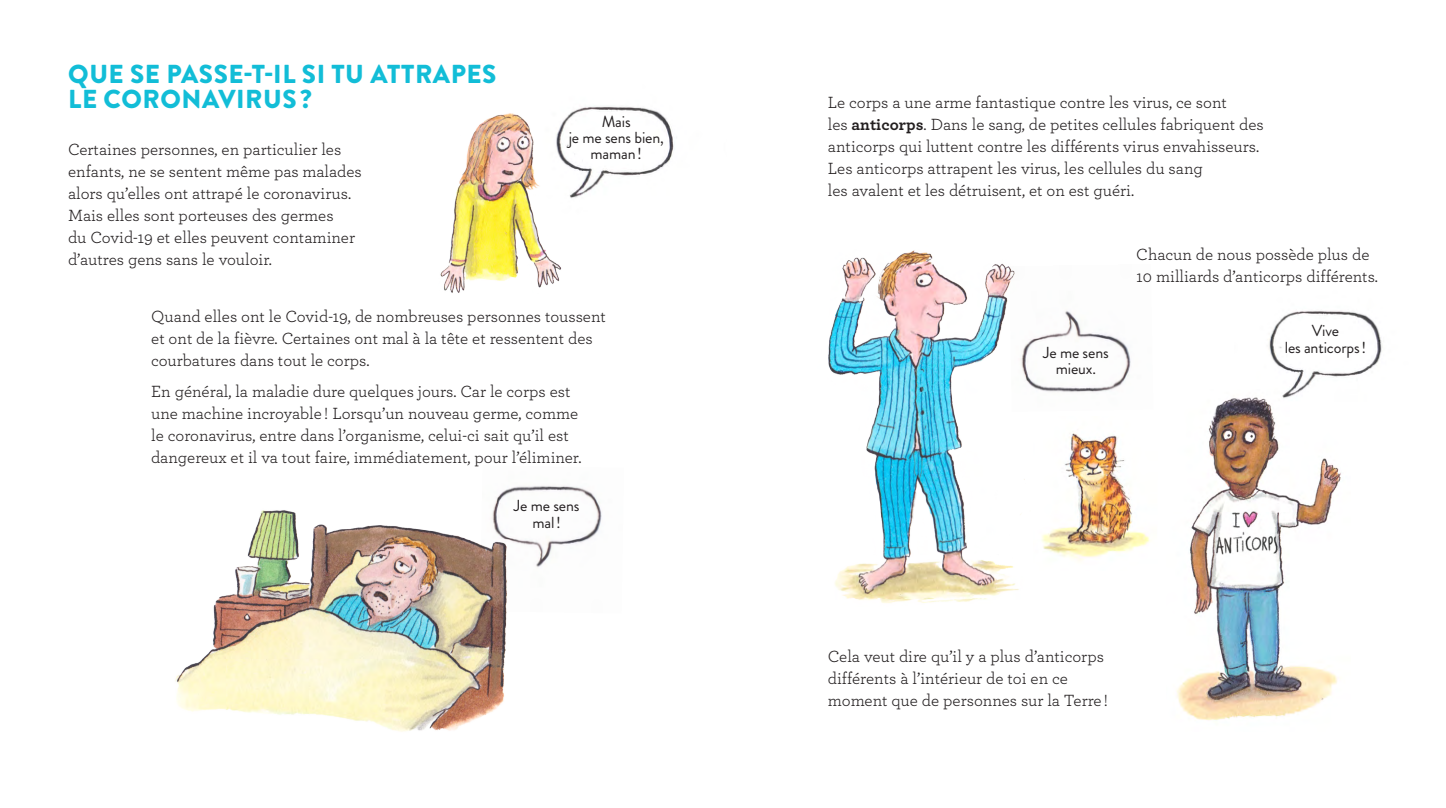
<style>
.page{position:relative;width:1446px;height:808px;background:#fff}
.page>*{position:absolute;margin:0;border:0;box-sizing:border-box;transform-origin:0 0}
.titre{font:900 26px/25px "Brandon Grotesque";letter-spacing:.02em;color:#12bdd7}
.texte_courant{font:17px/22px "Archer";color:#231f20}
.bulle{font:16px/16px "Brandon Grotesque";letter-spacing:-.01em;color:#231f20;text-align:center}
.s1{font-weight:700}
</style>
<div class="page">
<img style="left:175px;top:510px;width:332px;height:222px">
<img style="left:440px;top:113px;width:122px;height:180px">
<img style="left:828px;top:250px;width:197px;height:353px">
<img style="left:1177px;top:398px;width:164px;height:322px">
<img style="left:1042px;top:433px;width:108px;height:128px">
<img style="left:480px;top:486px;width:122px;height:127px">
<img style="left:519px;top:106px;width:155px;height:128px">
<img style="left:1009px;top:264px;width:122px;height:148px">
<img style="left:1235px;top:311px;width:147px;height:121px">
<p class="titre" style="left:68px;top:62px;width:430px">QUE SE PASSE-T-IL SI TU ATTRAPES<br>LE CORONAVIRUS ?</p>
<p class="texte_courant" style="left:68px;top:138px;width:295px">Certaines personnes, en particulier les enfants, ne se sentent même pas malades alors qu’elles ont attrapé le coronavirus.<br>Mais elles sont porteuses des germes<br>du Covid-19 et elles peuvent contaminer d’autres gens sans le vouloir.</p>
<p class="bulle" style="left:602px;top:114px;width:31px">Mais</p>
<p class="bulle" style="left:569px;top:130px;width:97px">je me sens bien, maman!</p>
<p class="texte_courant" style="left:151px;top:305px;width:456px">Quand elles ont le Covid-19, de nombreuses personnes toussent et ont de la fièvre. Certaines ont mal à la tête et ressentent des courbatures dans tout le corps.</p>
<p class="texte_courant" style="left:151px;top:379px;width:432px">En général, la maladie dure quelques jours. Car le corps est une machine incroyable ! Lorsqu’un nouveau germe, comme le coronavirus, entre dans l’organisme, celui-ci sait qu’il est dangereux et il va tout faire, immédiatement, pour l’éliminer.</p>
<p class="bulle" style="left:514px;top:498px;width:67px">Je me sens</p>
<p class="bulle" style="left:532px;top:515px;width:30px">mal!</p>
<p class="texte_courant" style="left:828px;top:90px;width:437px">Le corps a une arme fantastique contre les virus, ce sont<br>les <span class="s1">anticorps</span>. Dans le sang, de petites cellules fabriquent des anticorps qui luttent contre les différents virus envahisseurs.<br>Les anticorps attrapent les virus, les cellules du sang<br>les avalent et les détruisent, et on est guéri.</p>
<p class="bulle" style="left:1043px;top:345px;width:67px">Je me sens mieux.</p>
<p class="texte_courant" style="left:1136px;top:242px;width:243px">Chacun de nous possède plus de<br>10 milliards d’anticorps différents.</p>
<p class="bulle" style="left:1312px;top:322px;width:29px">Vive</p>
<p class="bulle" style="left:1284px;top:339px;width:83px">les anticorps!</p>
<p class="texte_courant" style="left:828px;top:644px;width:282px">Cela veut dire qu’il y a plus d’anticorps différents à l’intérieur de toi en ce moment que de personnes sur la Terre !</p>
</div>
